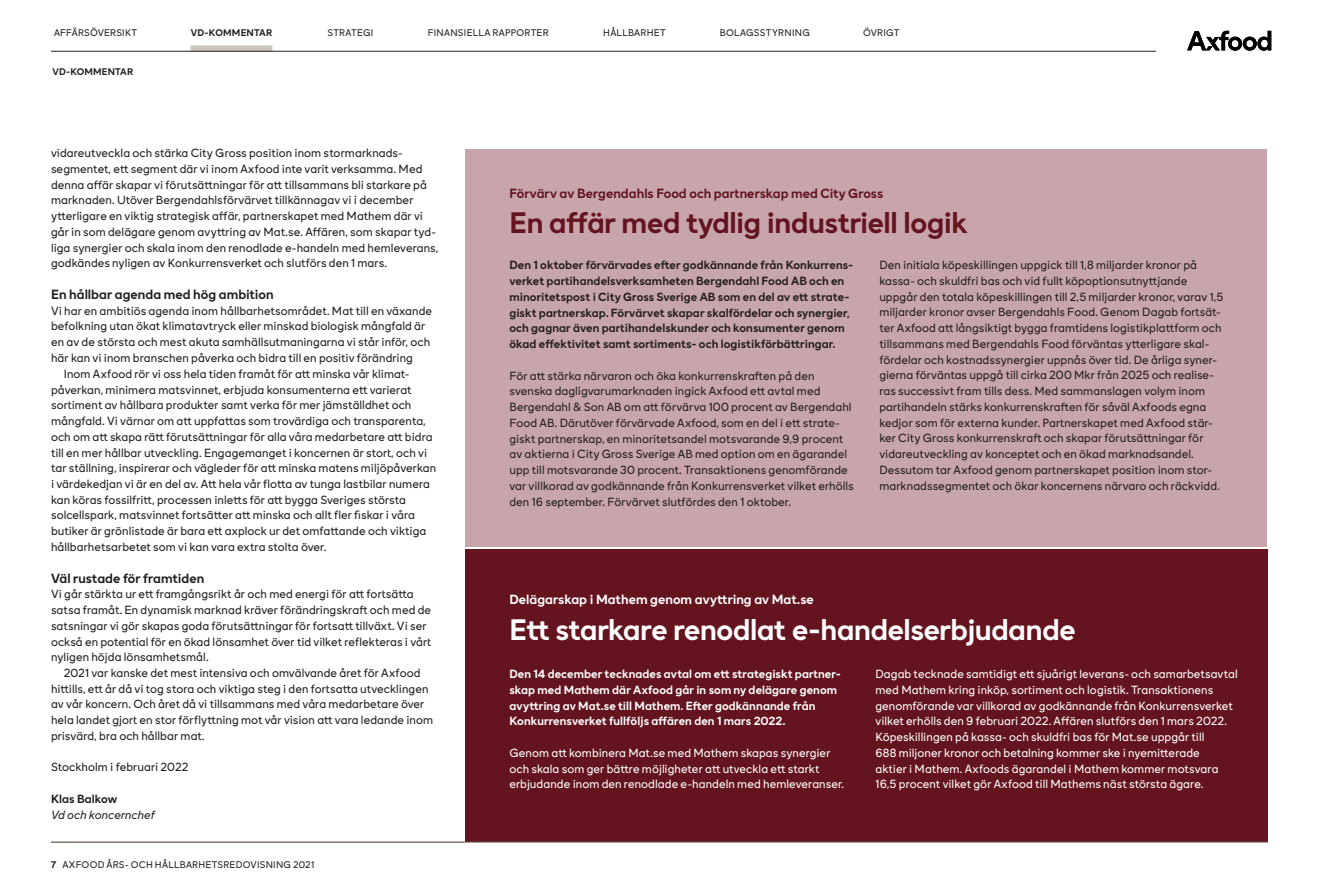
<style>
.page{position:relative;width:1319px;height:893px;background:#fff}
.page>*{position:absolute;margin:0;border:0;box-sizing:border-box;transform-origin:0 0}
.t1{font:700 30px "Axfood Sans";letter-spacing:-.01em;color:#fff}
.t2{font:700 30px "Axfood Sans";letter-spacing:-.015em;color:#64141e}
.F-12-Sub-head_1{font:700 13.5px "Axfood Sans";color:#231f20}
.F-12-Sub-head_1-2{font:700 13.5px "Axfood Sans";color:#64141e}
.F-12-Sub-head_1-3{font:700 13.5px "Axfood Sans";color:#fff}
.F-09-B1-Body_text{font:12px/15.8px "Axfood Sans";letter-spacing:.005em;color:#231f20}
.F-10-B2-Body_indente{font:12px/15.8px "Axfood Sans";letter-spacing:.005em;color:#231f20}
.F-09-B1-Body_text-2{font:12px/15.8px "Axfood Sans";letter-spacing:.005em;color:#fff}
.F-09-B1-Body_text-3{font:700 12px/15.8px "Axfood Sans";letter-spacing:.005em;color:#231f20}
.F-09-B1-Body_text-4{font:700 12px/15.8px "Axfood Sans";letter-spacing:.005em;color:#fff}
.F-09-B1-Body_text-5{font:italic 12px "Axfood Sans";letter-spacing:.005em;color:#231f20}
.t3{font:9.75px "Axfood Sans";letter-spacing:.025em;color:#231f20}
.F-12-Sub-head_1-4{font:700 9.75px "Axfood Sans";letter-spacing:.015em;color:#231f20}
.s1{font-weight:700}
</style>
<div class="page">
<div style="left:191px;top:45px;width:81px;height:6px;background:#cbc4bc"></div>
<hr style="left:51px;top:51px;width:1104px;height:1px;background:#231f20">
<div style="left:465px;top:549px;width:802px;height:293px;background:#64141e"></div>
<svg style="left:1187px;top:31px;width:83px;height:20px"></svg>
<div style="left:465px;top:149px;width:801px;height:397px;background:#c7a5aa"></div>
<hr style="left:51px;top:842px;width:1216px;height:1px;background:#796e65">
<p class="t3" style="left:54px;top:27px;width:85px">AFFÄRSÖVERSIKT</p>
<p class="F-12-Sub-head_1-4" style="left:191px;top:26px;width:83px">VD-KOMMENTAR</p>
<p class="t3" style="left:327px;top:27px;width:48px">STRATEGI</p>
<p class="t3" style="left:428px;top:27px;width:122px">FINANSIELLA RAPPORTER</p>
<p class="t3" style="left:603px;top:27px;width:64px">HÅLLBARHET</p>
<p class="t3" style="left:719px;top:27px;width:92px">BOLAGSSTYRNING</p>
<p class="t3" style="left:862px;top:27px;width:38px">ÖVRIGT</p>
<h1 class="F-12-Sub-head_1-4" style="left:53px;top:65px;width:82px">VD-KOMMENTAR</h1>
<p class="F-09-B1-Body_text" style="left:51px;top:145px;width:389px">vidareutveckla och stärka City Gross position inom stormarknads&shy;segmentet, ett segment där vi inom Axfood inte varit verksamma. Med denna affär skapar vi förutsättningar för att tillsammans bli starkare på marknaden. Utöver Bergendahlsförvärvet tillkännagav vi i december ytterligare en viktig strategisk affär, partnerskapet med Mathem där vi går in som delägare genom avyttring av Mat.se. Affären, som skapar tyd&shy;liga synergier och skala inom den renodlade e-handeln med hemleverans, godkändes nyligen av Konkurrensverket och slutförs den 1 mars.</p>
<h1 class="F-12-Sub-head_1" style="left:51px;top:286px;width:224px">En hållbar agenda med hög ambition</h1>
<p class="F-09-B1-Body_text" style="left:51px;top:303px;width:382px">Vi har en ambitiös agenda inom hållbarhetsområdet. Mat till en växande befolkning utan ökat klimatavtryck eller minskad biologisk mångfald är en av de största och mest akuta samhällsutmaningarna vi står inför, och här kan vi inom branschen påverka och bidra till en positiv förändring</p>
<p class="F-10-B2-Body_indente" style="left:51px;top:366px;width:387px;text-indent:13px">Inom Axfood rör vi oss hela tiden framåt för att minska vår klimat&shy;påverkan, minimera matsvinnet, erbjuda konsumenterna ett varierat sortiment av hållbara produkter samt verka för mer jämställdhet och mångfald. Vi värnar om att uppfattas som trovärdiga och transparenta, och om att skapa rätt förutsättningar för alla våra medarbetare att bidra till en mer hållbar utveckling. Engagemanget i koncernen är stort, och vi tar ställning, inspirerar och vägleder för att minska matens miljöpåverkan i värdekedjan vi är en del av. Att hela vår flotta av tunga lastbilar numera kan köras fossilfritt, processen inletts för att bygga Sveriges största solcellspark, matsvinnet fortsätter att minska och allt fler fiskar i våra butiker är grönlistade är bara ett axplock ur det omfattande och viktiga hållbarhetsarbetet som vi kan vara extra stolta över.</p>
<h1 class="F-12-Sub-head_1" style="left:51px;top:569px;width:155px">Väl rustade för framtiden</h1>
<p class="F-09-B1-Body_text" style="left:51px;top:586px;width:381px">Vi går stärkta ur ett framgångsrikt år och med energi för att fortsätta satsa framåt. En dynamisk marknad kräver förändringskraft och med de satsningar vi gör skapas goda förutsättningar för fortsatt tillväxt. Vi ser också en potential för en ökad lönsamhet över tid vilket reflekteras i vårt nyligen höjda lönsamhetsmål.</p>
<p class="F-10-B2-Body_indente" style="left:51px;top:665px;width:383px;text-indent:13px">2021 var kanske det mest intensiva och omvälvande året för Axfood hittills, ett år då vi tog stora och viktiga steg i den fortsatta utvecklingen av vår koncern. Och året då vi tillsammans med våra medarbetare över hela landet gjort en stor förflyttning mot vår vision att vara ledande inom prisvärd, bra och hållbar mat.</p>
<p class="F-10-B2-Body_indente" style="left:51px;top:759px;width:139px">Stockholm i februari 2022</p>
<p class="F-09-B1-Body_text-3" style="left:51px;top:791px;width:68px">Klas Balkow</p>
<p class="F-09-B1-Body_text-5" style="left:51px;top:807px;width:105px">Vd och koncernchef</p>
<p class="t3" style="left:51px;top:859px;width:265px"><span class="s1">7</span> AXFOOD ÅRS- OCH HÅLLBARHETSREDOVISNING 2021</p>
<h1 class="F-12-Sub-head_1-2" style="left:509px;top:185px;width:375px">Förvärv av Bergendahls Food och partnerskap med City Gross</h1>
<p class="t2" style="left:509px;top:204px;width:460px">En affär med tydlig industriell logik</p>
<p class="F-09-B1-Body_text-3" style="left:509px;top:257px;width:345px">Den 1 oktober förvärvades efter godkännande från Konkurrens&shy;verket partihandelsverksamheten Bergendahl Food AB och en minoritetspost i City Gross Sverige AB som en del av ett strate&shy;giskt partnerskap. Förvärvet skapar skalfördelar och synergier, och gagnar även partihandelskunder och konsumenter genom ökad effektivitet samt sortiments- och logistikförbättringar.</p>
<p class="F-09-B1-Body_text" style="left:509px;top:367px;width:346px">För att stärka närvaron och öka konkurrenskraften på den svenska dagligvarumarknaden ingick Axfood ett avtal med Bergendahl &amp; Son AB om att förvärva 100 procent av Bergendahl Food AB. Därutöver förvärvade Axfood, som en del i ett strate&shy;giskt partnerskap, en minoritetsandel motsvarande 9,9 procent av aktierna i City Gross Sverige AB med option om en ägarandel upp till motsvarande 30 procent. Transaktionens genomförande var villkorad av godkännande från Konkurrensverket vilket erhölls den 16 september. Förvärvet slutfördes den 1 oktober.</p>
<p class="F-09-B1-Body_text" style="left:879px;top:257px;width:345px">Den initiala köpeskillingen uppgick till 1,8 miljarder kronor på kassa- och skuldfri bas och vid fullt köpoptionsutnyttjande uppgår den totala köpeskillingen till 2,5 miljarder kronor, varav 1,5 miljarder kronor avser Bergendahls Food. Genom Dagab fortsät&shy;ter Axfood att långsiktigt bygga framtidens logistikplattform och tillsammans med Bergendahls Food förväntas ytterligare skal&shy;fördelar och kostnadssynergier uppnås över tid. De årliga syner&shy;gierna förväntas uppgå till cirka 200 Mkr från 2025 och realise&shy;ras successivt fram tills dess. Med sammanslagen volym inom partihandeln stärks konkurrenskraften för såväl Axfoods egna kedjor som för externa kunder. Partnerskapet med Axfood stär&shy;ker City Gross konkurrenskraft och skapar förutsättningar för vidareutveckling av konceptet och en ökad marknadsandel.<br>Dessutom tar Axfood genom partnerskapet position inom stor&shy;marknadssegmentet och ökar koncernens närvaro och räckvidd.</p>
<h1 class="F-12-Sub-head_1-3" style="left:509px;top:590px;width:306px">Delägarskap i Mathem genom avyttring av Mat.se</h1>
<p class="t1" style="left:509px;top:610px;width:567px">Ett starkare renodlat e-handelserbjudande</p>
<p class="F-09-B1-Body_text-4" style="left:509px;top:666px;width:333px">Den 14 december tecknades avtal om ett strategiskt partner&shy;skap med Mathem där Axfood går in som ny delägare genom avyttring av Mat.se till Mathem. Efter godkännande från Konkurrensverket fullföljs affären den 1 mars 2022.</p>
<p class="F-09-B1-Body_text-2" style="left:509px;top:745px;width:336px">Genom att kombinera Mat.se med Mathem skapas synergier och skala som ger bättre möjligheter att utveckla ett starkt erbjudande inom den renodlade e-handeln med hemleveranser.</p>
<p class="F-09-B1-Body_text-2" style="left:875px;top:666px;width:364px">Dagab tecknade samtidigt ett sjuårigt leverans- och samarbetsavtal med Mathem kring inköp, sortiment och logistik. Transaktionens genomförande var villkorad av godkännande från Konkurrensverket vilket erhölls den 9 februari 2022. Affären slutförs den 1 mars 2022.<br>Köpeskillingen på kassa- och skuldfri bas för Mat.se uppgår till<br>688 miljoner kronor och betalning kommer ske i nyemitterade<br>aktier i Mathem. Axfoods ägarandel i Mathem kommer motsvara 16,5 procent vilket gör Axfood till Mathems näst största ägare.</p>
</div>
